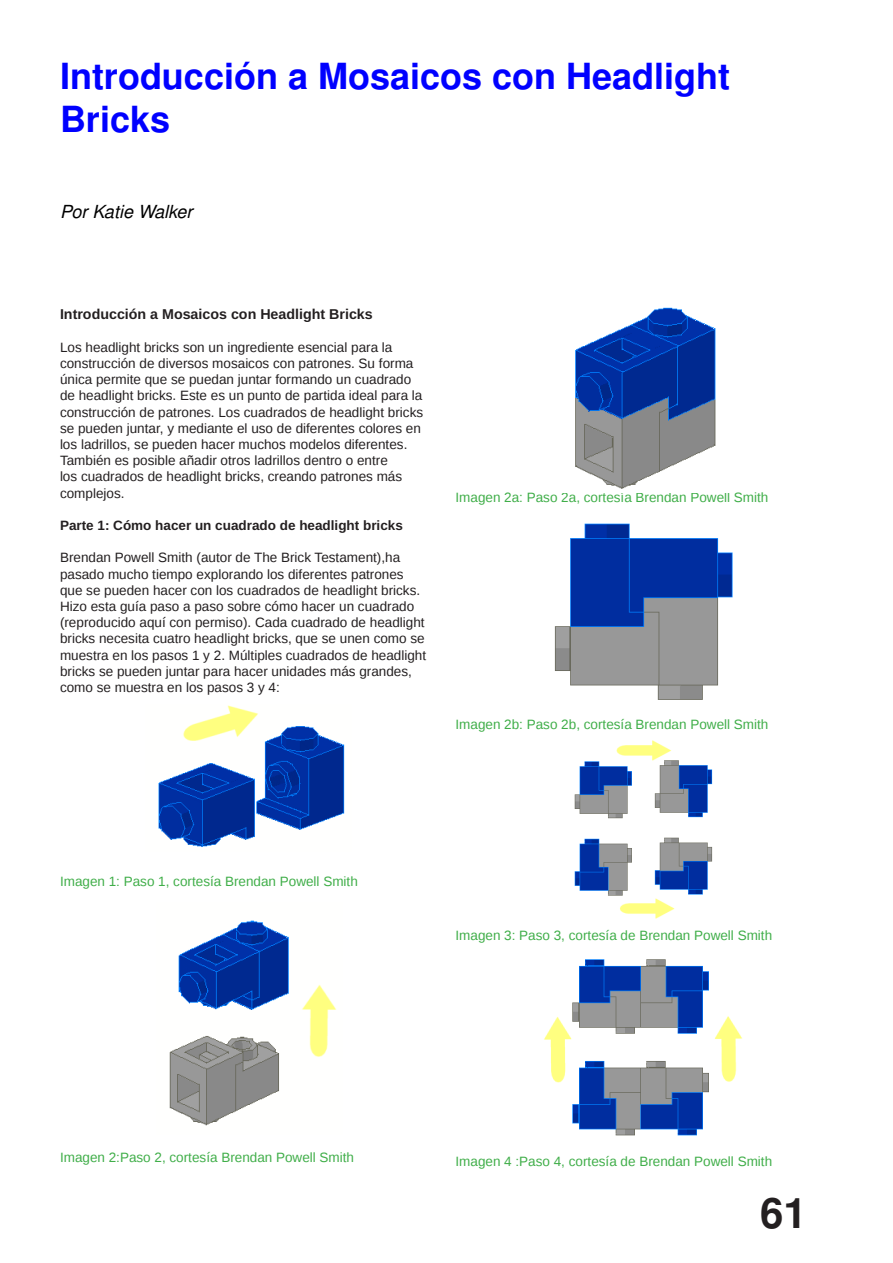
<style>
.page{position:relative;width:893px;height:1263px;background:#fff}
.page>*{position:absolute;margin:0;border:0;box-sizing:border-box;transform-origin:0 0}
.t1{font:700 42px "Free Sans";color:#231f20}
.t2{font:700 36px/43.2px "Free Sans";color:#00f}
.t3{font:italic 18px "Free Sans";color:#000}
.t4{font:700 14.25px "Liberation Sans";color:#231f20}
.t5{font:13.5px/16.2px "Liberation Sans";color:#231f20}
.t6{font:13.5px "Liberation Sans";color:#40ae49}
.t7{font:700 13.5px "Liberation Sans";color:#231f20}
</style>
<div class="page">
<img style="left:158px;top:705px;width:187px;height:142px">
<img style="left:169px;top:920px;width:168px;height:206px">
<img style="left:575px;top:307px;width:141px;height:182px">
<img style="left:554px;top:523px;width:179px;height:177px">
<img style="left:574px;top:740px;width:139px;height:179px">
<img style="left:544px;top:959px;width:199px;height:177px">
<h2 class="t2" style="left:60px;top:56px;width:672px">Introducción a Mosaicos con Headlight<br>Bricks</h2>
<h3 class="t3" style="left:60px;top:204px;width:134px">Por Katie Walker</h3>
<p class="t4" style="left:60px;top:306px;width:314px">Introducción a Mosaicos con Headlight Bricks</p>
<p class="t5" style="left:60px;top:339px;width:365px">Los headlight bricks son un ingrediente esencial para la construcción de diversos mosaicos con patrones. Su forma única permite que se puedan juntar formando un cuadrado de headlight bricks. Este es un punto de partida ideal para la construcción de patrones. Los cuadrados de headlight bricks se pueden juntar, y mediante el uso de diferentes colores en los ladrillos, se pueden hacer muchos modelos diferentes.<br>También es posible añadir otros ladrillos dentro o entre<br>los cuadrados de headlight bricks, creando patrones más complejos.</p>
<p class="t7" style="left:60px;top:518px;width:344px">Parte 1: Cómo hacer un cuadrado de headlight bricks</p>
<p class="t5" style="left:60px;top:549px;width:368px">Brendan Powell Smith (autor de The Brick Testament),ha pasado mucho tiempo explorando los diferentes patrones que se pueden hacer con los cuadrados de headlight bricks.<br>Hizo esta guía paso a paso sobre cómo hacer un cuadrado (reproducido aquí con permiso). Cada cuadrado de headlight bricks necesita cuatro headlight bricks, que se unen como se muestra en los pasos 1 y 2. Múltiples cuadrados de headlight bricks se pueden juntar para hacer unidades más grandes, como se muestra en los pasos 3 y 4:</p>
<p class="t6" style="left:455px;top:490px;width:314px">Imagen 2a: Paso 2a, cortesía Brendan Powell Smith</p>
<p class="t6" style="left:455px;top:717px;width:314px">Imagen 2b: Paso 2b, cortesía Brendan Powell Smith</p>
<p class="t6" style="left:60px;top:874px;width:299px">Imagen 1: Paso 1, cortesía Brendan Powell Smith</p>
<p class="t6" style="left:455px;top:927px;width:318px">Imagen 3: Paso 3, cortesía de Brendan Powell Smith</p>
<p class="t6" style="left:60px;top:1149px;width:296px">Imagen 2:Paso 2, cortesía Brendan Powell Smith</p>
<p class="t6" style="left:455px;top:1154px;width:318px">Imagen 4 :Paso 4, cortesía de Brendan Powell Smith</p>
<h1 class="t1" style="left:760px;top:1194px;width:48px">61</h1>
</div>
